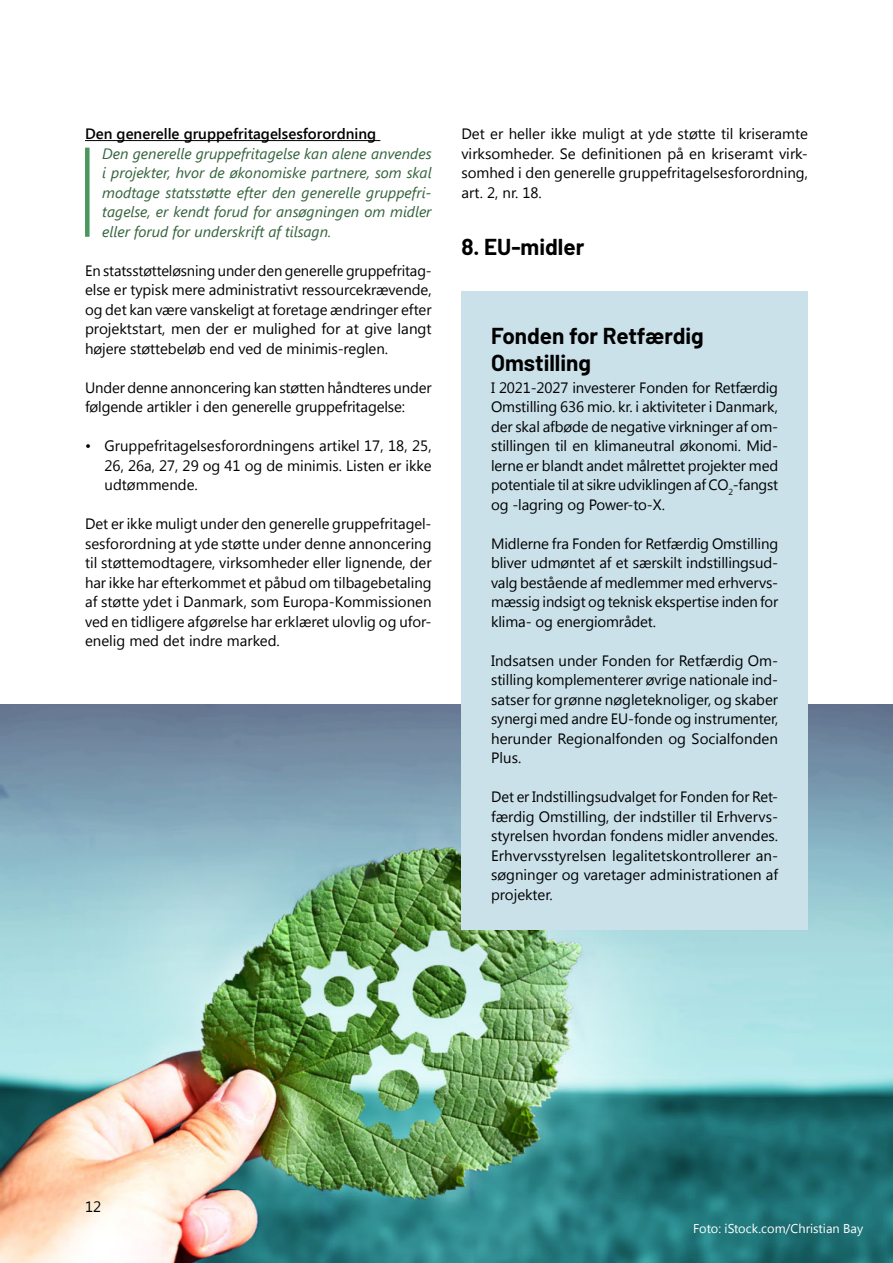
<style>
.page{position:relative;width:893px;height:1263px;background:#fff}
.page>*{position:absolute;margin:0;border:0;box-sizing:border-box;transform-origin:0 0}
.t1{font:700 22.5px/27px "Barlow";color:#000}
.t2{font:15px/19.5px "Segoe UI";letter-spacing:-.005em;color:#000;text-align:justify}
.t3{font:italic 15px/19.5px "Segoe UI";color:#34633c;text-align:justify}
.t4{font:600 15px "Segoe UI";color:#000}
.t5{font:12.75px "Segoe UI";color:#fff}
.s1{font-family:"Segoe UI2"}
</style>
<div class="page">
<img style="left:0;top:705px;width:893px;height:558px">
<div style="left:461px;top:292px;width:347px;height:638px;background:#cae1ea"></div>
<hr style="left:85px;top:140px;width:295px;height:1px;background:#000">
<div style="left:85px;top:148px;width:5px;height:89px;background:#4b965c"></div>
<h2 class="t4" style="left:85px;top:123px;width:293px">Den generelle gruppefritagelsesforordning</h2>
<p class="t3" style="left:102px;top:144px;width:331px">Den generelle gruppefritagelse kan alene anvendes i projekter, hvor de økonomiske partnere, som skal modtage statsstøtte efter den generelle gruppefri&shy;tagelse, er kendt forud for ansøgningen om midler eller forud for underskrift af tilsagn.</p>
<p class="t2" style="left:85px;top:260px;width:348px">En statsstøtteløsning under den generelle gruppefritag&shy;else er typisk mere administrativt ressourcekrævende, og det kan være vanskeligt at foretage ændringer efter projektstart, men der er mulighed for at give langt højere støttebeløb end ved de minimis-reglen.</p>
<p class="t2" style="left:85px;top:377px;width:348px">Under denne annoncering kan støtten håndteres under følgende artikler i den generelle gruppefritagelse:</p>
<p class="t2" style="left:105px;top:436px;width:329px;text-indent:-20px">• Gruppefritagelsesforordningens artikel 17, 18, 25, 26, 26a, 27, 29 og 41 og de minimis. Listen er ikke udtømmende.</p>
<p class="t2" style="left:85px;top:514px;width:348px">Det er ikke muligt under den generelle gruppefritagel&shy;sesforordning at yde støtte under denne annoncering til støttemodtagere, virksomheder eller lignende, der har ikke har efterkommet et påbud om tilbagebetaling af støtte ydet i Danmark, som Europa-Kommissionen ved en tidligere afgørelse har erklæret ulovlig og ufor&shy;enelig med det indre marked.</p>
<p class="t2" style="left:461px;top:124px;width:348px">Det er heller ikke muligt at yde støtte til kriseramte <span class="s1">virksomheder. Se definitionen på en kriseramt virk&shy;</span>somhed i den generelle gruppefritagelsesforordning, art. 2, nr. 18.</p>
<h1 class="t1" style="left:461px;top:231px;width:124px">8. EU-midler</h1>
<h2 class="t1" style="left:491px;top:320px;width:214px">Fonden for Retfærdig<br>Omstilling</h2>
<p class="t2" style="left:491px;top:377px;width:289px">I 2021-2027 investerer Fonden for Retfærdig Omstilling 636 mio. kr. i aktiviteter i Danmark, der skal afbøde de negative virkninger af om&shy;stillingen til en klimaneutral økonomi. Mid&shy;lerne er blandt andet målrettet projekter med potentiale til at sikre udviklingen af CO<sub>2</sub>-fangst og -lagring og Power-to-X.</p>
<p class="t2" style="left:491px;top:533px;width:289px">Midlerne fra Fonden for Retfærdig Omstilling bliver udmøntet af et særskilt indstillingsud&shy;valg bestående af medlemmer med erhvervs&shy;mæssig indsigt og teknisk ekspertise inden for klima- og energiområdet.</p>
<p class="t2" style="left:491px;top:650px;width:289px">Indsatsen under Fonden for Retfærdig Om&shy;stilling komplementerer øvrige nationale ind&shy;satser for grønne nøgleteknoliger, og skaber synergi med andre EU-fonde og instrumenter, herunder Regionalfonden og Socialfonden Plus.</p>
<p class="t2" style="left:491px;top:787px;width:289px">Det er Indstillingsudvalget for Fonden for Ret&shy;færdig Omstilling, der indstiller til Erhvervs&shy;styrelsen hvordan fondens midler anvendes.<br>Erhvervsstyrelsen legalitetskontrollerer an&shy;søgninger og varetager administrationen af projekter.</p>
<p class="t2" style="left:85px;top:1196px;width:18px">12</p>
<p class="t5" style="left:693px;top:1220px;width:172px">Foto: iStock.com/Christian Bay</p>
</div>
